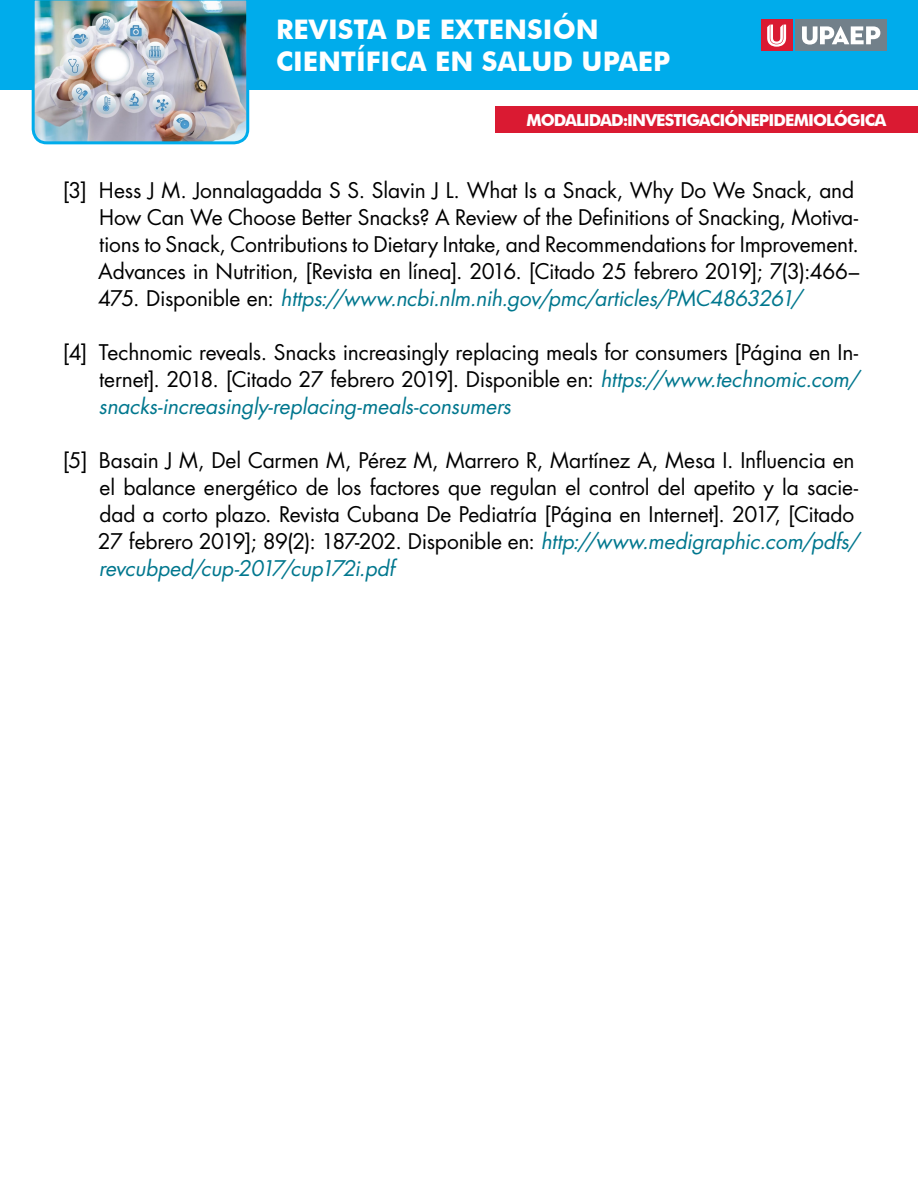
<style>
.page{position:relative;width:918px;height:1188px;background:#fff}
.page>*{position:absolute;margin:0;border:0;box-sizing:border-box;transform-origin:0 0}
.t1{font:700 27px/32.4px "Futura BT";color:#fff}
.referencias{font:21px/27px "Futura Std";letter-spacing:-.01em;color:#000}
.t2{font:700 16.5px "Futura BT";color:#fff}
.s1{font-style:italic;color:#00778e}
</style>
<div class="page">
<div style="left:0;top:0;width:918px;height:90px;background:#00aceb"></div>
<img style="left:31px;top:0;width:219px;height:145px">
<div style="left:796px;top:20px;width:91px;height:31px;background:#72808a"></div>
<svg style="left:802px;top:26px;width:78px;height:19px"></svg>
<div style="left:761px;top:20px;width:31px;height:31px;background:#da1a32"></div>
<svg style="left:767px;top:25px;width:19px;height:22px"></svg>
<div style="left:495px;top:106px;width:423px;height:27px;background:#da1a32"></div>
<p class="t1" style="left:276px;top:13px;width:396px">REVISTA DE EXTENSIÓN<br>CIENTÍFICA EN SALUD UPAEP</p>
<p class="t2" style="left:526px;top:110px;width:12px">MODALIDAD</p>
<p class="t2" style="left:623px;top:110px;width:15px">: INVESTIGACIÓN</p>
<p class="t2" style="left:750px;top:110px;width:11px">EPIDEMIOLÓGICA</p>
<p class="referencias" style="left:98px;top:177px;width:763px;text-indent:-35px">[3] Hess J M. Jonnalagadda S S. Slavin J L. What Is a Snack, Why Do We Snack, and How Can We Choose Better Snacks? A Review of the Definitions of Snacking, Motiva&shy;tions to Snack, Contributions to Dietary Intake, and Recommendations for Improvement.<br>Advances in Nutrition, [Revista en línea]. 2016. [Citado 25 febrero 2019]; 7(3):466– 475. Disponible en: <span class="s1">https://www.ncbi.nlm.nih.gov/pmc/articles/PMC4863261/</span></p>
<p class="referencias" style="left:99px;top:339px;width:762px;text-align:justify;text-indent:-36px">[4] Technomic reveals. Snacks increasingly replacing meals for consumers [Página en In&shy;ternet]. 2018. [Citado 27 febrero 2019]. Disponible en: <span class="s1">https://www.technomic.com/ snacks-increasingly-replacing-meals-consumers</span></p>
<p class="referencias" style="left:98px;top:447px;width:763px;text-indent:-35px">[5] Basain J M, Del Carmen M, Pérez M, Marrero R, Martínez A, Mesa I. Influencia en el balance energético de los factores que regulan el control del apetito y la sacie&shy;dad a corto plazo. Revista Cubana De Pediatría [Página en Internet]. 2017, [Citado 27 febrero 2019]; 89(2): 187-202. Disponible en: <span class="s1">http://www.medigraphic.com/pdfs/ revcubped/cup-2017/cup172i.pdf</span></p>
</div>
